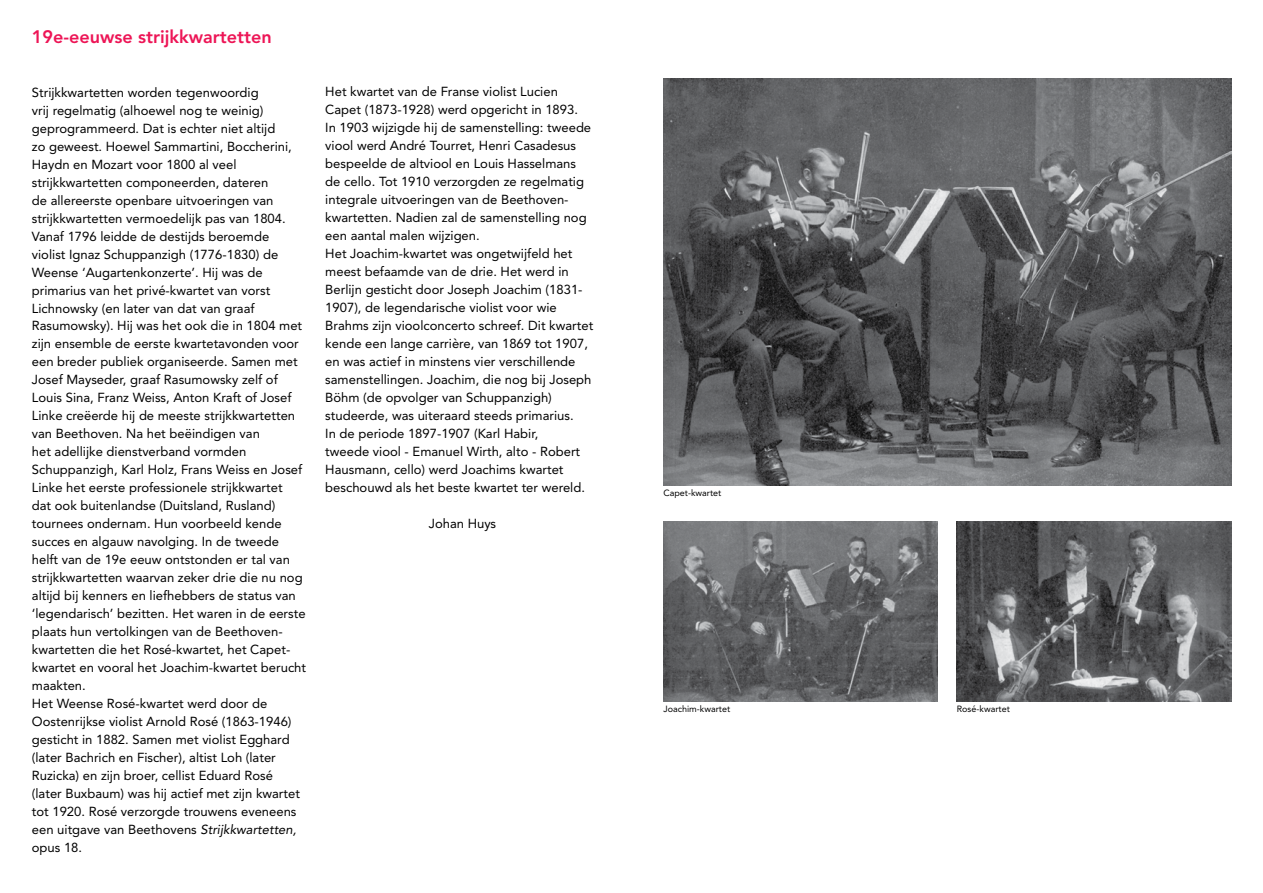
<style>
.page{position:relative;width:1263px;height:893px;background:#fff}
.page>*{position:absolute;margin:0;border:0;box-sizing:border-box;transform-origin:0 0}
.t1{font:800 18px "Avenir LT";color:#ed1556}
.t2{font:13.05px/18px "Avenir LT";color:#000}
.t3{font:9px "Avenir LT";color:#000}
.s1{font-style:italic}
</style>
<div class="page">
<img style="left:663px;top:79px;width:568px;height:406px">
<img style="left:663px;top:521px;width:275px;height:180px">
<img style="left:957px;top:521px;width:274px;height:180px">
<h1 class="t1" style="left:32px;top:26px;width:241px">19e-eeuwse strijkkwartetten</h1>
<p class="t2" style="left:32px;top:83px;width:276px">Strijkkwartetten worden tegenwoordig<br>vrij regelmatig (alhoewel nog te weinig) geprogrammeerd. Dat is echter niet altijd<br>zo geweest. Hoewel Sammartini, Boccherini, Haydn en Mozart voor 1800 al veel strijkkwartetten componeerden, dateren<br>de allereerste openbare uitvoeringen van strijkkwartetten vermoedelijk pas van 1804.<br>Vanaf 1796 leidde de destijds beroemde violist Ignaz Schuppanzigh (1776-1830) de Weense ‘Augartenkonzerte’. Hij was de primarius van het privé-kwartet van vorst Lichnowsky (en later van dat van graaf Rasumowsky). Hij was het ook die in 1804 met zijn ensemble de eerste kwartetavonden voor een breder publiek organiseerde. Samen met Josef Mayseder, graaf Rasumowsky zelf of Louis Sina, Franz Weiss, Anton Kraft of Josef Linke creëerde hij de meeste strijkkwartetten van Beethoven. Na het beëindigen van<br>het adellijke dienstverband vormden Schuppanzigh, Karl Holz, Frans Weiss en Josef Linke het eerste professionele strijkkwartet<br>dat ook buitenlandse (Duitsland, Rusland) tournees ondernam. Hun voorbeeld kende succes en algauw navolging. In de tweede helft van de 19e eeuw ontstonden er tal van strijkkwartetten waarvan zeker drie die nu nog altijd bij kenners en liefhebbers de status van ‘legendarisch’ bezitten. Het waren in de eerste plaats hun vertolkingen van de Beethoven&shy;kwartetten die het Rosé-kwartet, het Capet&shy;kwartet en vooral het Joachim-kwartet berucht maakten.<br>Het Weense Rosé-kwartet werd door de Oostenrijkse violist Arnold Rosé (1863-1946) gesticht in 1882. Samen met violist Egghard (later Bachrich en Fischer), altist Loh (later Ruzicka) en zijn broer, cellist Eduard Rosé (later Buxbaum) was hij actief met zijn kwartet tot 1920. Rosé verzorgde trouwens eveneens een uitgave van Beethovens <span class="s1">Strijkkwartetten, </span>opus 18.</p>
<p class="t2" style="left:325px;top:83px;width:269px">Het kwartet van de Franse violist Lucien Capet (1873-1928) werd opgericht in 1893.<br>In 1903 wijzigde hij de samenstelling: tweede viool werd André Tourret, Henri Casadesus bespeelde de altviool en Louis Hasselmans de cello. Tot 1910 verzorgden ze regelmatig integrale uitvoeringen van de Beethoven&shy;kwartetten. Nadien zal de samenstelling nog een aantal malen wijzigen.<br>Het Joachim-kwartet was ongetwijfeld het meest befaamde van de drie. Het werd in Berlijn gesticht door Joseph Joachim (1831- 1907), de legendarische violist voor wie Brahms zijn vioolconcerto schreef. Dit kwartet kende een lange carrière, van 1869 tot 1907, en was actief in minstens vier verschillende samenstellingen. Joachim, die nog bij Joseph Böhm (de opvolger van Schuppanzigh) studeerde, was uiteraard steeds primarius.<br>In de periode 1897-1907 (Karl Habir,<br>tweede viool - Emanuel Wirth, alto - Robert Hausmann, cello) werd Joachims kwartet beschouwd als het beste kwartet ter wereld.</p>
<p class="t2" style="left:429px;top:515px;width:69px">Johan Huys</p>
<p class="t3" style="left:663px;top:488px;width:60px">Capet-kwartet</p>
<p class="t3" style="left:663px;top:704px;width:68px">Joachim-kwartet</p>
<p class="t3" style="left:957px;top:704px;width:55px">Rosé-kwartet</p>
</div>
